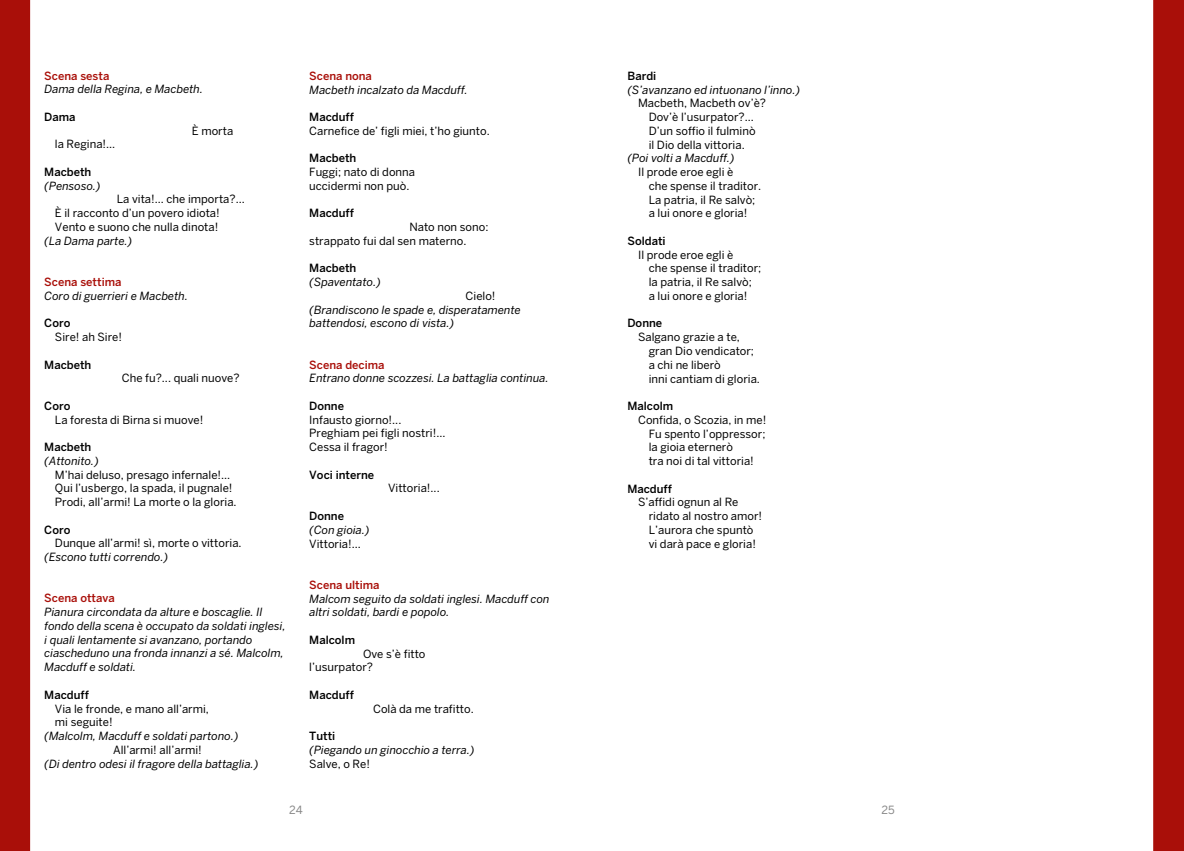
<style>
.page{position:relative;width:1184px;height:851px;background:#fff}
.page>*{position:absolute;margin:0;border:0;box-sizing:border-box;transform-origin:0 0}
.t1{font:11.25px/13.8px "Benton Sans";color:#000}
.t2{font:italic 11.25px/13.8px "Benton Sans";color:#000}
.t3{font:500 11.25px "Benton Sans";color:#000}
.t4{font:500 11.25px "Benton Sans";color:#a90f09}
.t5{font:11.25px "Benton Sans";color:#878787}
</style>
<div class="page">
<svg style="left:1153px;top:0;width:30px;height:850px"></svg>
<div style="left:0;top:0;width:30px;height:850px;background:#a90f09"></div>
<p class="t4" style="left:44px;top:69px;width:67px">Scena sesta</p>
<p class="t2" style="left:44px;top:82px;width:160px">Dama della Regina, e Macbeth.</p>
<p class="t3" style="left:44px;top:110px;width:33px">Dama</p>
<p class="t1" style="left:192px;top:123px;width:43px">È morta</p>
<p class="t1" style="left:55px;top:137px;width:62px">la Regina!...</p>
<p class="t3" style="left:44px;top:165px;width:49px">Macbeth</p>
<p class="t2" style="left:44px;top:179px;width:58px">(Pensoso.)</p>
<p class="t1" style="left:55px;top:192px;width:191px;text-indent:62px">La vita!... che importa?...<br>È il racconto d’un povero idiota!<br>Vento e suono che nulla dinota!</p>
<p class="t2" style="left:44px;top:233px;width:89px">(La Dama parte.)</p>
<p class="t4" style="left:44px;top:275px;width:79px">Scena settima</p>
<p class="t2" style="left:44px;top:288px;width:145px">Coro di guerrieri e Macbeth.</p>
<p class="t3" style="left:44px;top:316px;width:28px">Coro</p>
<p class="t1" style="left:55px;top:330px;width:69px">Sire! ah Sire!</p>
<p class="t3" style="left:44px;top:358px;width:49px">Macbeth</p>
<p class="t1" style="left:122px;top:371px;width:119px">Che fu?... quali nuove?</p>
<p class="t3" style="left:44px;top:399px;width:28px">Coro</p>
<p class="t1" style="left:55px;top:412px;width:150px">La foresta di Birna si muove!</p>
<p class="t3" style="left:44px;top:440px;width:49px">Macbeth</p>
<p class="t2" style="left:44px;top:453px;width:56px">(Attonito.)</p>
<p class="t1" style="left:55px;top:467px;width:183px">M’hai deluso, presago infernale!...<br>Qui l’usbergo, la spada, il pugnale!<br>Prodi, all’armi! La morte o la gloria.</p>
<p class="t3" style="left:44px;top:522px;width:28px">Coro</p>
<p class="t1" style="left:55px;top:536px;width:188px">Dunque all’armi! sì, morte o vittoria.</p>
<p class="t2" style="left:44px;top:550px;width:125px">(Escono tutti correndo.)</p>
<p class="t4" style="left:44px;top:591px;width:72px">Scena ottava</p>
<p class="t2" style="left:44px;top:605px;width:242px">Pianura circondata da alture e boscaglie. Il fondo della scena è occupato da soldati inglesi, i quali lentamente si avanzano, portando ciascheduno una fronda innanzi a sé. Malcolm, Macduff e soldati.</p>
<p class="t3" style="left:44px;top:687px;width:46px">Macduff</p>
<p class="t1" style="left:55px;top:701px;width:155px">Via le fronde, e mano all’armi, mi seguite!</p>
<p class="t2" style="left:44px;top:728px;width:195px">(Malcolm, Macduff e soldati partono.)</p>
<p class="t1" style="left:113px;top:742px;width:90px">All’armi! all’armi!</p>
<p class="t2" style="left:44px;top:756px;width:215px">(Di dentro odesi il fragore della battaglia.)</p>
<p class="t4" style="left:309px;top:69px;width:64px">Scena nona</p>
<p class="t2" style="left:309px;top:82px;width:160px">Macbeth incalzato da Macduff.</p>
<p class="t3" style="left:309px;top:110px;width:46px">Macduff</p>
<p class="t1" style="left:309px;top:124px;width:182px">Carnefice de’ figli miei, t’ho giunto.</p>
<p class="t3" style="left:309px;top:151px;width:49px">Macbeth</p>
<p class="t1" style="left:309px;top:165px;width:107px">Fuggi; nato di donna uccidermi non può.</p>
<p class="t3" style="left:309px;top:206px;width:46px">Macduff</p>
<p class="t1" style="left:309px;top:220px;width:181px;text-indent:100px">Nato non sono: strappato fui dal sen materno.</p>
<p class="t3" style="left:309px;top:261px;width:49px">Macbeth</p>
<p class="t2" style="left:309px;top:275px;width:73px">(Spaventato.)</p>
<p class="t1" style="left:465px;top:289px;width:31px">Cielo!</p>
<p class="t2" style="left:309px;top:302px;width:213px">(Brandiscono le spade e, disperatamente battendosi, escono di vista.)</p>
<p class="t4" style="left:309px;top:358px;width:77px">Scena decima</p>
<p class="t2" style="left:309px;top:371px;width:241px">Entrano donne scozzesi. La battaglia continua.</p>
<p class="t3" style="left:309px;top:399px;width:36px">Donne</p>
<p class="t1" style="left:309px;top:412px;width:138px">Infausto giorno!...<br>Preghiam pei figli nostri!...<br>Cessa il fragor!</p>
<p class="t3" style="left:309px;top:468px;width:66px">Voci interne</p>
<p class="t1" style="left:388px;top:481px;width:53px">Vittoria!...</p>
<p class="t3" style="left:309px;top:509px;width:36px">Donne</p>
<p class="t2" style="left:309px;top:522px;width:62px">(Con gioia.)</p>
<p class="t1" style="left:309px;top:536px;width:53px">Vittoria!...</p>
<p class="t4" style="left:309px;top:578px;width:72px">Scena ultima</p>
<p class="t2" style="left:309px;top:591px;width:242px">Malcom seguito da soldati inglesi. Macduff con altri soldati, bardi e popolo.</p>
<p class="t3" style="left:309px;top:633px;width:47px">Malcolm</p>
<p class="t1" style="left:309px;top:646px;width:118px;text-indent:54px">Ove s’è fitto l’usurpator?</p>
<p class="t3" style="left:309px;top:688px;width:46px">Macduff</p>
<p class="t1" style="left:373px;top:701px;width:102px">Colà da me trafitto.</p>
<p class="t3" style="left:309px;top:729px;width:28px">Tutti</p>
<p class="t2" style="left:309px;top:742px;width:166px">(Piegando un ginocchio a terra.)</p>
<p class="t1" style="left:309px;top:756px;width:62px">Salve, o Re!</p>
<p class="t3" style="left:627px;top:69px;width:30px">Bardi</p>
<p class="t2" style="left:627px;top:82px;width:174px">(S’avanzano ed intuonano l’inno.)</p>
<p class="t1" style="left:648px;top:96px;width:119px;text-indent:-11px">Macbeth, Macbeth ov’è?<br>Dov’è l’usurpator?...<br>D’un soffio il fulminò<br>il Dio della vittoria.</p>
<p class="t2" style="left:627px;top:151px;width:108px">(Poi volti a Macduff.)</p>
<p class="t1" style="left:648px;top:165px;width:114px;text-indent:-11px">Il prode eroe egli è<br>che spense il traditor.<br>La patria, il Re salvò; a lui onore e gloria!</p>
<p class="t3" style="left:627px;top:234px;width:40px">Soldati</p>
<p class="t1" style="left:648px;top:247px;width:114px;text-indent:-11px">Il prode eroe egli è<br>che spense il traditor; la patria, il Re salvò;<br>a lui onore e gloria!</p>
<p class="t3" style="left:627px;top:316px;width:36px">Donne</p>
<p class="t1" style="left:648px;top:330px;width:113px;text-indent:-11px">Salgano grazie a te, gran Dio vendicator; a chi ne liberò<br>inni cantiam di gloria.</p>
<p class="t3" style="left:627px;top:399px;width:47px">Malcolm</p>
<p class="t1" style="left:648px;top:412px;width:119px;text-indent:-11px">Confida, o Scozia, in me!<br>Fu spento l’oppressor; la gioia eternerò<br>tra noi di tal vittoria!</p>
<p class="t3" style="left:627px;top:481px;width:46px">Macduff</p>
<p class="t1" style="left:648px;top:495px;width:115px;text-indent:-11px">S’affidi ognun al Re ridato al nostro amor!<br>L’aurora che spuntò vi darà pace e gloria!</p>
<p class="t5" style="left:289px;top:803px;width:15px">24</p>
<p class="t5" style="left:881px;top:803px;width:15px">25</p>
</div>
